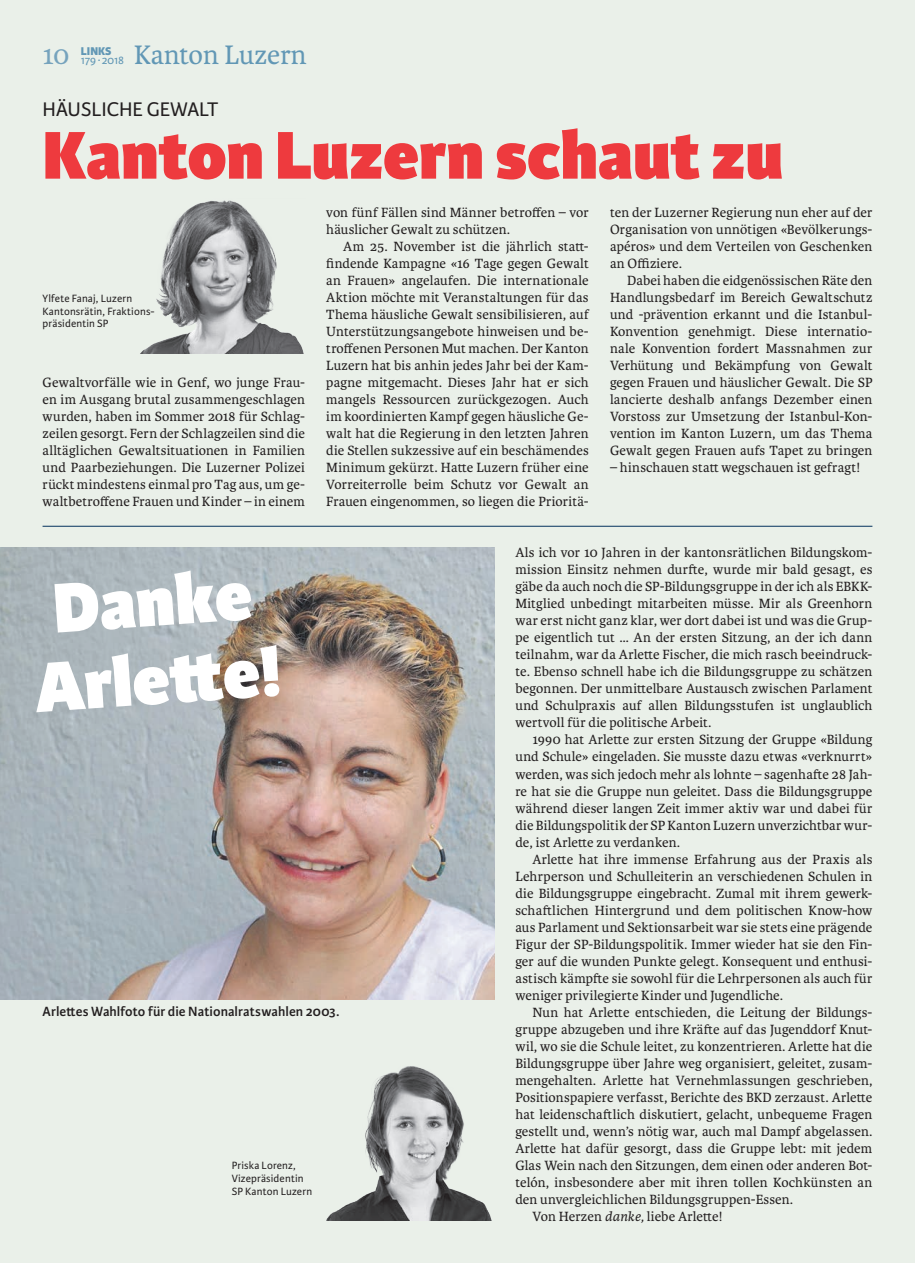
<style>
.page{position:relative;width:915px;height:1263px;background:#fff}
.page>*{position:absolute;margin:0;border:0;box-sizing:border-box;transform-origin:0 0}
.t1{font:800 75px/78px "Karmina Sans";color:#fff;text-align:center}
.t2{font:800 72px "Karmina Sans";letter-spacing:-.005em;color:#ee3a3e}
.t3{font:28.5px "Karmina";color:#6197b5}
.t4{font:28.5px "Karmina";color:#76a3bd}
.t5{font:21px "Karmina Sans";color:#231f20}
.t6{font:14.25px/17px "Karmina";letter-spacing:.01em;color:#231f20;text-align:justify}
.t7{font:600 14.25px "Karmina Sans";letter-spacing:.005em;color:#231f20}
.t8{font:12px "Karmina Sans";letter-spacing:-.02em;color:#6197b5}
.t9{font:800 12px "Karmina Sans";color:#6197b5}
.t10{font:11.25px/12.8px "Karmina Sans";letter-spacing:.015em;color:#231f20}
.s1{font-style:italic}
</style>
<div class="page">
<hr style="left:914px;top:0;width:1px;height:1263px;background:#eaf0e9">
<div style="left:0;top:0;width:914px;height:1263px;background:#eaf0e9"></div>
<img style="left:0;top:547px;width:494px;height:452px">
<hr style="left:43px;top:526px;width:829px;height:1px;background:#05315d">
<img style="left:326px;top:1066px;width:166px;height:154px">
<img style="left:141px;top:200px;width:163px;height:153px">
<p class="t8" style="left:81px;top:53px;width:45px">179∙ 2018</p>
<h3 class="t3" style="left:134px;top:39px;width:174px">Kanton Luzern</h3>
<h3 class="t5" style="left:43px;top:97px;width:177px">HÄUSLICHE GEWALT</h3>
<h2 class="t2" style="left:43px;top:112px;width:741px">Kanton Luzern schaut zu</h2>
<h3 class="t4" style="left:43px;top:39px;width:28px">10</h3>
<p class="t9" style="left:81px;top:44px;width:32px">LINKS</p>
<p class="t10" style="left:43px;top:292px;width:114px">Ylfete Fanaj, Luzern<br>Kantonsrätin, Fraktions&shy;präsidentin SP</p>
<p class="t6" style="left:43px;top:374px;width:264px">Gewaltvorfälle wie in Genf, wo junge Frau&shy;en im Ausgang brutal zusammengeschlagen wurden, haben im Sommer 2018 für Schlag&shy;zeilen gesorgt. Fern der Schlagzeilen sind die alltäglichen Gewaltsituationen in Familien und Paarbeziehungen. Die Luzerner Polizei rückt mindestens einmal pro Tag aus, um ge&shy;waltbetroffene Frauen und Kinder – in einem</p>
<p class="t6" style="left:326px;top:204px;width:264px">von fünf Fällen sind Männer betroffen – vor häuslicher Gewalt zu schützen.</p>
<p class="t6" style="left:326px;top:238px;width:264px;text-indent:17px">Am 25. November ist die jährlich statt&shy;findende Kampagne «16 Tage gegen Gewalt an Frauen» angelaufen. Die internationale Aktion möchte mit Veranstaltungen für das Thema häusliche Gewalt sensibilisieren, auf Unterstützungsangebote hinweisen und be&shy;troffenen Personen Mut machen. Der Kanton Luzern hat bis anhin jedes Jahr bei der Kam&shy;pagne mitgemacht. Dieses Jahr hat er sich mangels Ressourcen zurückgezogen. Auch im koordinierten Kampf gegen häusliche Ge&shy;walt hat die Regierung in den letzten Jahren die Stellen sukzessive auf ein beschämendes Minimum gekürzt. Hatte Luzern früher eine Vorreiterrolle beim Schutz vor Gewalt an Frauen eingenommen, so liegen die Prioritä-</p>
<p class="t6" style="left:609px;top:204px;width:264px">ten der Luzerner Regierung nun eher auf der Organisation von unnötigen «Bevölkerungs&shy;apéros» und dem Verteilen von Geschenken an Offiziere.</p>
<p class="t6" style="left:609px;top:272px;width:264px;text-indent:17px">Dabei haben die eidgenössischen Räte den Handlungsbedarf im Bereich Gewaltschutz und -prävention erkannt und die Istanbul-Konvention genehmigt. Diese internatio&shy;nale Konvention fordert Massnahmen zur Verhütung und Bekämpfung von Gewalt gegen Frauen und häuslicher Gewalt. Die SP lancierte deshalb anfangs Dezember einen Vorstoss zur Umsetzung der Istanbul-Kon&shy;vention im Kanton Luzern, um das Thema Gewalt gegen Frauen aufs Tapet zu bringen</p>
<p class="t6" style="left:609px;top:459px;width:251px">– hinschauen statt wegschauen ist gefragt!</p>
<h1 class="t1" style="left:27px;top:574px;width:249px;rotate:-4deg">Danke<br>Arlett e!</h1>
<p class="t7" style="left:43px;top:1004px;width:298px">Arlettes Wahlfoto für die Nationalratswahlen 2003.</p>
<p class="t10" style="left:231px;top:1159px;width:82px">Priska Lorenz,<br>Vizepräsidentin<br>SP Kanton Luzern</p>
<p class="t6" style="left:515px;top:544px;width:358px">Als ich vor 10 Jahren in der kantonsrätlichen Bildungskom&shy;mission Einsitz nehmen durfte, wurde mir bald gesagt, es gäbe da auch noch die SP-Bildungsgruppe in der ich als EBKK-Mitglied unbedingt mitarbeiten müsse. Mir als Greenhorn war erst nicht ganz klar, wer dort dabei ist und was die Grup&shy;pe eigentlich tut … An der ersten Sitzung, an der ich dann teilnahm, war da Arlette Fischer, die mich rasch beeindruck&shy;te. Ebenso schnell habe ich die Bildungsgruppe zu schätzen begonnen. Der unmittelbare Austausch zwischen Parlament und Schulpraxis auf allen Bildungsstufen ist unglaublich wertvoll für die politische Arbeit.</p>
<p class="t6" style="left:515px;top:731px;width:358px;text-indent:17px">1990 hat Arlette zur ersten Sitzung der Gruppe «Bildung und Schule» eingeladen. Sie musste dazu etwas «verknurrt» werden, was sich jedoch mehr als lohnte – sagenhafte 28 Jah&shy;re hat sie die Gruppe nun geleitet. Dass die Bildungsgruppe während dieser langen Zeit immer aktiv war und dabei für die Bildungspolitik der SP Kanton Luzern unverzichtbar wur&shy;de, ist Arlette zu verdanken.</p>
<p class="t6" style="left:515px;top:851px;width:358px;text-indent:17px">Arlette hat ihre immense Erfahrung aus der Praxis als Lehrperson und Schulleiterin an verschiedenen Schulen in die Bildungsgruppe eingebracht. Zumal mit ihrem gewerk&shy;schaftlichen Hintergrund und dem politischen Know-how aus Parlament und Sektionsarbeit war sie stets eine prägende Figur der SP-Bildungspolitik. Immer wieder hat sie den Fin&shy;ger auf die wunden Punkte gelegt. Konsequent und enthusi&shy;astisch kämpfte sie sowohl für die Lehrpersonen als auch für weniger privilegierte Kinder und Jugendliche.</p>
<p class="t6" style="left:532px;top:1004px;width:341px">Nun hat Arlette entschieden, die Leitung der Bildungs-</p>
<p class="t6" style="left:515px;top:1021px;width:358px">gruppe abzugeben und ihre Kräfte auf das Jugenddorf Knut-</p>
<p class="t6" style="left:515px;top:1038px;width:358px">wil, wo sie die Schule leitet, zu konzentrieren. Arlette hat die</p>
<p class="t6" style="left:515px;top:1055px;width:358px">Bildungsgruppe über Jahre weg organisiert, geleitet, zusam-</p>
<p class="t6" style="left:515px;top:1072px;width:358px">mengehalten. Arlette hat Vernehmlassungen geschrieben,</p>
<p class="t6" style="left:515px;top:1089px;width:358px">Positionspapiere verfasst, Berichte des BKD zerzaust. Arlette</p>
<p class="t6" style="left:515px;top:1106px;width:358px">hat leidenschaftlich diskutiert, gelacht, unbequeme Fragen</p>
<p class="t6" style="left:515px;top:1123px;width:358px">gestellt und, wenn’s nötig war, auch mal Dampf abgelassen.</p>
<p class="t6" style="left:515px;top:1140px;width:358px">Arlette hat dafür gesorgt, dass die Gruppe lebt: mit jedem</p>
<p class="t6" style="left:515px;top:1157px;width:358px">Glas Wein nach den Sitzungen, dem einen oder anderen Bot-</p>
<p class="t6" style="left:515px;top:1174px;width:358px">telón, insbesondere aber mit ihren tollen Kochkünsten an</p>
<p class="t6" style="left:515px;top:1191px;width:279px">den unvergleichlichen Bildungsgruppen-Essen.</p>
<p class="t6" style="left:532px;top:1208px;width:191px">Von Herzen <span class="s1">danke,</span> liebe Arlette!</p>
</div>
